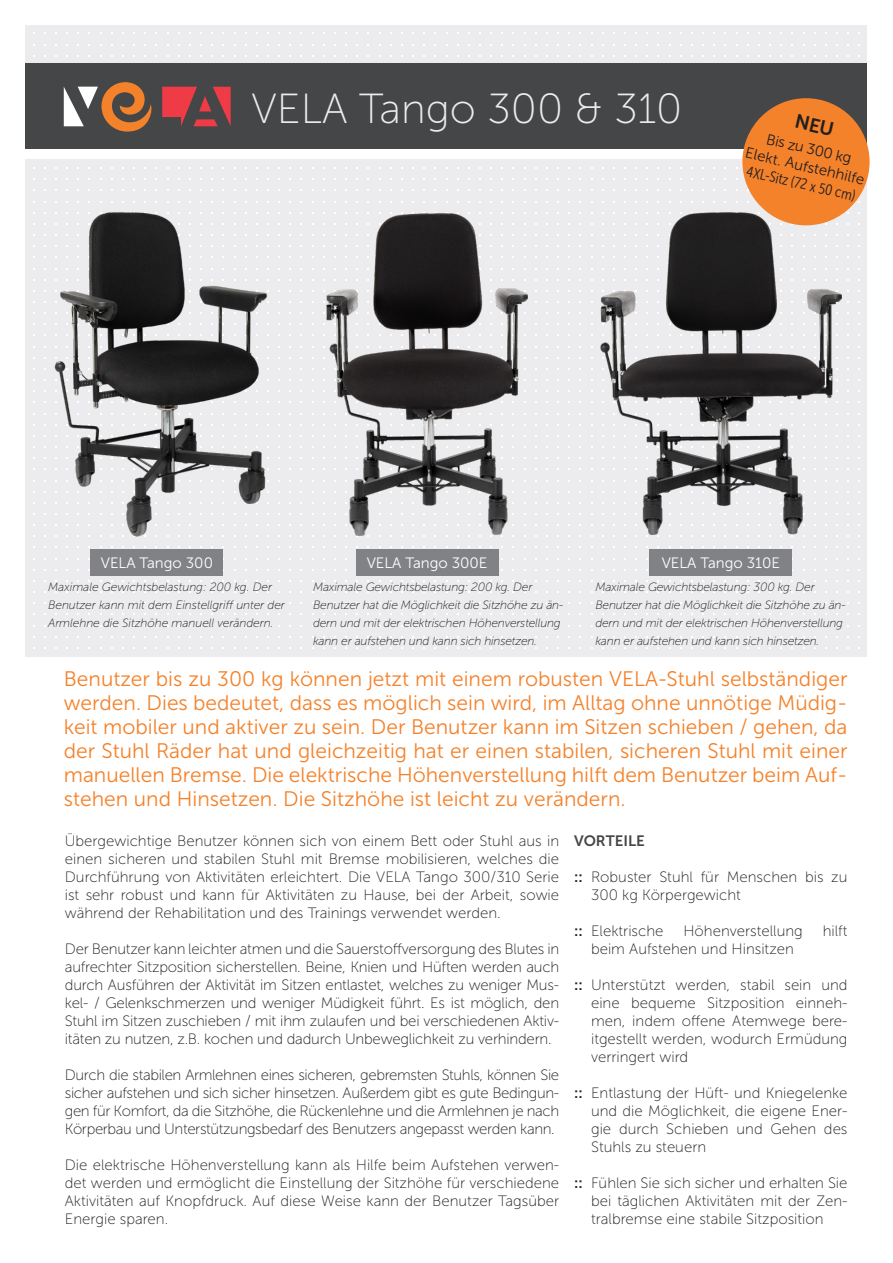
<style>
.page{position:relative;width:893px;height:1263px;background:#fff}
.page>*{position:absolute;margin:0;border:0;box-sizing:border-box;transform-origin:0 0}
.Titeloverskrift{font:42px "Museo Sans 100";color:#ececee}
.Overskrift_orange{font:21px/24px "Museo Sans 300";color:#f4822b;text-align:justify}
.Brødtekst_med_afsnitsafstand{font:15px/18px "Museo Sans 100";letter-spacing:-.015em;color:#231f20;text-align:justify}
.Bullit_tekst_m_afsnitsafstand{font:15px/18px "Museo Sans 100";color:#231f20;text-align:justify}
.t1{font:15px/18px "Museo Sans 300";color:#231f20;text-align:center}
.Variantnavn_v_foto{font:15px "Museo Sans 300";color:#fff}
.Underoverskrifter{font:15px "Museo Sans 700";color:#454647}
.Billedforklaringer_venstre{font:italic 12px/18px "Museo Sans 100";letter-spacing:-.02em;color:#231f20}
.s1{font-family:"Museo Sans Cond 300"}
.s2{font-family:"Museo Sans 700"}
</style>
<div class="page">
<div style="left:26px;top:159px;width:841px;height:498px;background:#ececee"></div>
<div style="left:26px;top:26px;width:841px;height:38px;background:#ececee"></div>
<div style="left:26px;top:64px;width:841px;height:85px;background:#454647"></div>
<svg style="left:84px;top:87px;width:14px;height:22px"></svg>
<svg style="left:199px;top:96px;width:12px;height:15px"></svg>
<svg style="left:213px;top:87px;width:18px;height:39px"></svg>
<svg style="left:197px;top:119px;width:21px;height:7px"></svg>
<svg style="left:64px;top:87px;width:20px;height:39px"></svg>
<svg style="left:162px;top:87px;width:35px;height:39px"></svg>
<svg style="left:101px;top:82px;width:51px;height:50px"></svg>
<img style="left:44px;top:202px;width:236px;height:335px">
<div style="left:356px;top:549px;width:142px;height:27px;background:#808285"></div>
<img style="left:326px;top:214px;width:202px;height:321px">
<div style="left:91px;top:549px;width:132px;height:27px;background:#808285"></div>
<div style="left:649px;top:549px;width:143px;height:27px;background:#808285"></div>
<img style="left:600px;top:213px;width:241px;height:321px">
<div style="left:742px;top:98px;width:128px;height:127px;background:#f4822b;border-radius:50%"></div>
<p class="Titeloverskrift" style="left:251px;top:86px;width:432px">VELA Tango 300 &amp; 310</p>
<p class="t1" style="left:752px;top:126px;width:123px;rotate:13deg">Bis zu 300 kg<br>Elekt. Aufstehhilfe<br><span class="s1">4XL-Sitz (72 x 50 cm)</span></p>
<p class="Variantnavn_v_foto" style="left:101px;top:555px;width:114px">VELA Tango 300</p>
<p class="Variantnavn_v_foto" style="left:367px;top:555px;width:122px">VELA Tango 300E</p>
<p class="Variantnavn_v_foto" style="left:662px;top:555px;width:120px">VELA Tango 310E</p>
<p class="Billedforklaringer_venstre" style="left:48px;top:578px;width:238px">Maximale Gewichtsbelastung: 200 kg. Der<br>Benutzer kann mit dem Einstellgriff unter der<br>Armlehne die Sitzhöhe manuell verändern.</p>
<p class="Billedforklaringer_venstre" style="left:313px;top:578px;width:252px">Maximale Gewichtsbelastung: 200 kg. Der Benutzer hat die Möglichkeit die Sitzhöhe zu än&shy;dern und mit der elektrischen Höhenverstellung kann er aufstehen und kann sich hinsetzen.</p>
<p class="Billedforklaringer_venstre" style="left:595px;top:578px;width:252px">Maximale Gewichtsbelastung: 300 kg. Der Benutzer hat die Möglichkeit die Sitzhöhe zu än&shy;dern und mit der elektrischen Höhenverstellung kann er aufstehen und kann sich hinsetzen.</p>
<p class="Overskrift_orange" style="left:64px;top:667px;width:785px">Benutzer bis zu 300 kg können jetzt mit einem robusten VELA-Stuhl selbständiger werden. Dies bedeutet, dass es möglich sein wird, im Alltag ohne unnötige Müdig&shy;keit mobiler und aktiver zu sein. Der Benutzer kann im Sitzen schieben / gehen, da der Stuhl Räder hat und gleichzeitig hat er einen stabilen, sicheren Stuhl mit einer manuellen Bremse. Die elektrische Höhenverstellung hilft dem Benutzer beim Auf&shy;stehen und Hinsetzen. Die Sitzhöhe ist leicht zu verändern.</p>
<p class="Underoverskrifter" style="left:574px;top:832px;width:72px">VORTEILE</p>
<p class="Bullit_tekst_m_afsnitsafstand" style="left:591px;top:868px;width:258px;text-indent:-17px"><span class="s2">::</span> Robuster Stuhl für Menschen bis zu<br>300 kg Körpergewicht</p>
<p class="Bullit_tekst_m_afsnitsafstand" style="left:574px;top:922px;width:91px"><span class="s2">::</span> Elektrische</p>
<p class="Bullit_tekst_m_afsnitsafstand" style="left:683px;top:922px;width:121px">Höhenverstellung</p>
<p class="Bullit_tekst_m_afsnitsafstand" style="left:823px;top:922px;width:26px">hilft</p>
<p class="Bullit_tekst_m_afsnitsafstand" style="left:591px;top:940px;width:204px">beim Aufstehen und Hinsitzen</p>
<p class="Bullit_tekst_m_afsnitsafstand" style="left:591px;top:976px;width:258px;text-indent:-17px"><span class="s2">::</span> Unterstützt werden, stabil sein und eine bequeme Sitzposition einneh&shy;men, indem offene Atemwege bere&shy;itgestellt werden, wodurch Ermüdung verringert wird</p>
<p class="Bullit_tekst_m_afsnitsafstand" style="left:591px;top:1084px;width:258px;text-indent:-17px"><span class="s2">::</span> Entlastung der Hüft- und Kniegelenke und die Möglichkeit, die eigene Ener&shy;gie durch Schieben und Gehen des Stuhls zu steuern</p>
<p class="Bullit_tekst_m_afsnitsafstand" style="left:591px;top:1174px;width:258px;text-indent:-17px"><span class="s2">::</span> Fühlen Sie sich sicher und erhalten Sie bei täglichen Aktivitäten mit der Zen&shy;tralbremse eine stabile Sitzposition</p>
<p class="Brødtekst_med_afsnitsafstand" style="left:65px;top:832px;width:496px">Übergewichtige Benutzer können sich von einem Bett oder Stuhl aus in einen sicheren und stabilen Stuhl mit Bremse mobilisieren, welches die Durchführung von Aktivitäten erleichtert. Die VELA Tango 300/310 Serie ist sehr robust und kann für Aktivitäten zu Hause, bei der Arbeit, sowie während der Rehabilitation und des Trainings verwendet werden.</p>
<p class="Brødtekst_med_afsnitsafstand" style="left:65px;top:940px;width:496px">Der Benutzer kann leichter atmen und die Sauerstoffversorgung des Blutes in aufrechter Sitzposition sicherstellen. Beine, Knien und Hüften werden auch durch Ausführen der Aktivität im Sitzen entlastet, welches zu weniger Mus&shy;kel- / Gelenkschmerzen und weniger Müdigkeit führt. Es ist möglich, den Stuhl im Sitzen zuschieben / mit ihm zulaufen und bei verschiedenen Aktiv&shy;itäten zu nutzen, z.B. kochen und dadurch Unbeweglichkeit zu verhindern.</p>
<p class="Brødtekst_med_afsnitsafstand" style="left:65px;top:1066px;width:496px">Durch die stabilen Armlehnen eines sicheren, gebremsten Stuhls, können Sie sicher aufstehen und sich sicher hinsetzen. Außerdem gibt es gute Bedingun&shy;gen für Komfort, da die Sitzhöhe, die Rückenlehne und die Armlehnen je nach Körperbau und Unterstützungsbedarf des Benutzers angepasst werden kann.</p>
<p class="Brødtekst_med_afsnitsafstand" style="left:65px;top:1156px;width:496px">Die elektrische Höhenverstellung kann als Hilfe beim Aufstehen verwen&shy;det werden und ermöglicht die Einstellung der Sitzhöhe für verschiedene Aktivitäten auf Knopfdruck. Auf diese Weise kann der Benutzer Tagsüber Energie sparen.</p>
</div>
